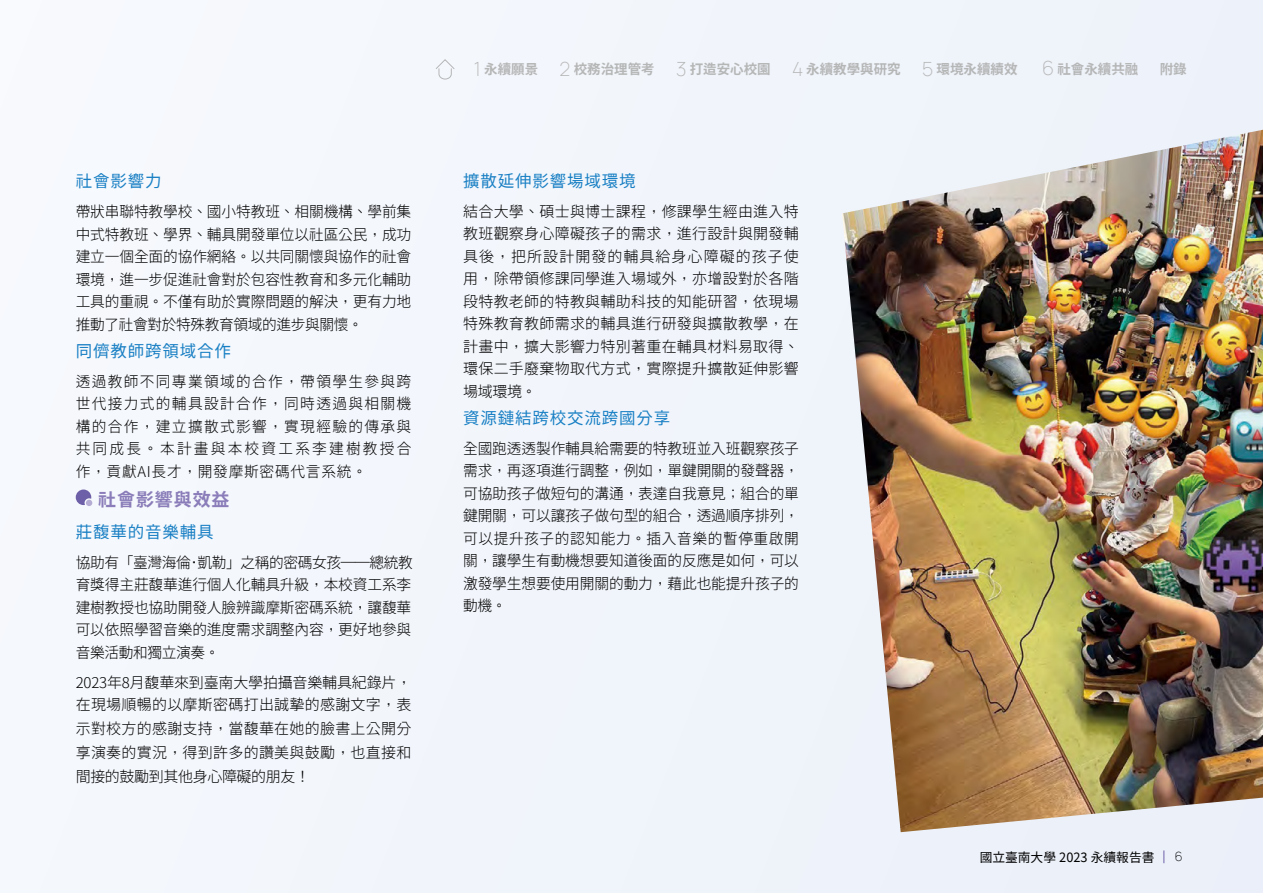
<style>
.page{position:relative;width:1263px;height:893px;background:#fff}
.page>*{position:absolute;margin:0;border:0;box-sizing:border-box;transform-origin:0 0}
.t1{font:700 18px "Taipei Sans TC Beta";letter-spacing:.05em;color:#8a7db9}
.t2{font:16.5px "Taipei Sans TC Beta";letter-spacing:.05em;color:#187fc4}
.t3{font:300 15px/22.5px "Taipei Sans TC Beta";letter-spacing:-.005em;color:#000;text-align:justify}
.t4{font:700 13.5px "Taipei Sans TC Beta";color:#b5b6b6}
.t5{font:12.75px "Taipei Sans TC Beta";color:#000}
.t6{font:200 12.75px "Manrope";color:#000}
.s1{font-family:"Manrope";font-weight:200;font-size:19.5px}
</style>
<div class="page">
<div style="left:39px;top:0;width:1224px;height:893px;background:#f2f6fb"></div>
<svg style="left:76px;top:489px;width:16px;height:17px"></svg>
<img style="left:842px;top:130px;width:421px;height:702px">
<svg style="left:1163px;top:850px;width:1px;height:13px"></svg>
<svg style="left:435px;top:59px;width:20px;height:21px"></svg>
<p class="t2" style="left:76px;top:172px;width:87px">社會影響力</p>
<p class="t3" style="left:76px;top:201px;width:337px">帶狀串聯特教學校、國小特教班、相關機構、學前集中式特教班、學界、輔具開發單位以社區公民，成功建立一個全面的協作網絡。以共同關懷與協作的社會環境，進一步促進社會對於包容性教育和多元化輔助工具的重視。不僅有助於實際問題的解決，更有力地推動了社會對於特殊教育領域的進步與關懷。</p>
<p class="t2" style="left:76px;top:342px;width:157px">同儕教師跨領域合作</p>
<p class="t3" style="left:76px;top:371px;width:337px">透過教師不同專業領域的合作，帶領學生參與跨世代接力式的輔具設計合作，同時透過與相關機構的合作，建立擴散式影響，實現經驗的傳承與共同成長。本計畫與本校資工系李建樹教授合作，貢獻AI長才，開發摩斯密碼代言系統。</p>
<p class="t1" style="left:98px;top:489px;width:133px">社會影響與效益</p>
<p class="t2" style="left:76px;top:523px;width:139px">莊馥華的音樂輔具</p>
<p class="t3" style="left:76px;top:551px;width:338px">協助有「臺灣海倫．凱勒」之稱的密碼女孩──總統教育獎得主莊馥華進行個人化輔具升級，本校資工系李建樹教授也協助開發人臉辨識摩斯密碼系統，讓馥華可以依照學習音樂的進度需求調整內容，更好地參與音樂活動和獨立演奏。</p>
<p class="t3" style="left:76px;top:671px;width:337px">2023年8月馥華來到臺南大學拍攝音樂輔具紀錄片，在現場順暢的以摩斯密碼打出誠摯的感謝文字，表</p>
<p class="t3" style="left:76px;top:717px;width:337px;line-height:24px">示對校方的感謝支持，當馥華在她的臉書上公開分享演奏的實況，得到許多的讚美與鼓勵，也直接和間接的鼓勵到其他身心障礙的朋友！</p>
<p class="t4" style="left:1042px;top:61px;width:98px"><span class="s1">6</span> 社會永續共融</p>
<p class="t4" style="left:474px;top:62px;width:545px"><span class="s1">1</span> 永續願景 <span class="s1">2</span> 校務治理管考 <span class="s1">3</span> 打造安心校園 <span class="s1">4</span> 永續教學與研究 <span class="s1">5</span> 環境永續績效</p>
<p class="t4" style="left:1160px;top:62px;width:28px">附錄</p>
<p class="t2" style="left:463px;top:171px;width:174px">擴散延伸影響場域環境</p>
<p class="t3" style="left:463px;top:200px;width:337px">結合大學、碩士與博士課程，修課學生經由進入特教班觀察身心障礙孩子的需求，進行設計與開發輔具後，把所設計開發的輔具給身心障礙的孩子使用，除帶領修課同學進入場域外，亦增設對於各階段特教老師的特教與輔助科技的知能研習，依現場特殊教育教師需求的輔具進行研發與擴散教學，在計畫中，擴大影響力特別著重在輔具材料易取得、環保二手廢棄物取代方式，實際提升擴散延伸影響場域環境。</p>
<p class="t2" style="left:463px;top:408px;width:209px">資源鏈結跨校交流跨國分享</p>
<p class="t3" style="left:463px;top:437px;width:337px">全國跑透透製作輔具給需要的特教班並入班觀察孩子需求，再逐項進行調整，例如，單鍵開關的發聲器，可協助孩子做短句的溝通，表達自我意見；組合的單鍵開關，可以讓孩子做句型的組合，透過順序排列，可以提升孩子的認知能力。插入音樂的暫停重啟開關，讓學生有動機想要知道後面的反應是如何，可以激發學生想要使用開關的動力，藉此也能提升孩子的動機。</p>
<p class="t5" style="left:979px;top:850px;width:176px">國立臺南大學 2023 永續報告書</p>
<p class="t6" style="left:1174px;top:848px;width:9px">6</p>
</div>
